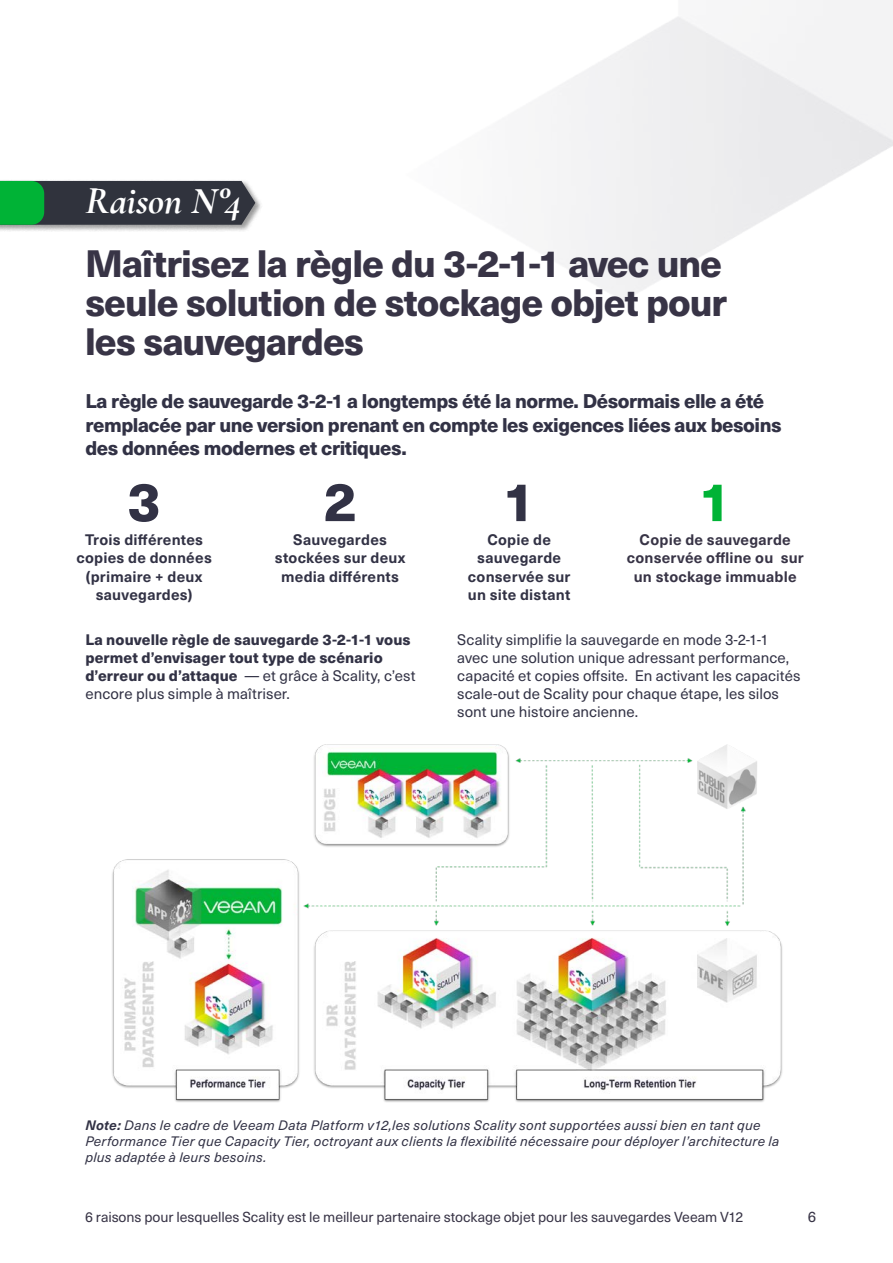
<style>
.page{position:relative;width:893px;height:1263px;background:#fff}
.page>*{position:absolute;margin:0;border:0;box-sizing:border-box;transform-origin:0 0}
.t1{font:800 54px "Neue Haas Unica W1 G";color:#323245}
.t2{font:800 54px "Neue Haas Unica W1 G";color:#00b336}
.t3{font:italic 700 39px "Cormorant Garamond";letter-spacing:-.005em;color:#fff}
.t4{font:800 37.5px/39px "Neue Haas Unica W1 G";letter-spacing:-.025em;color:#383446}
.t5{font:800 19.5px/23.4px "Neue Haas Unica W1 G";letter-spacing:-.025em;color:#323245}
.t6{font:15px/18px "Neue Haas Unica W1 G";color:#323245}
.t7{font:800 15px/18px "Neue Haas Unica W1 G";letter-spacing:.005em;color:#323245}
.t8{font:700 15px/18px "Neue Haas Unica W1 G";letter-spacing:.015em;color:#323245;text-align:center}
.t9{font:700 15px/18px "Neue Haas Unica W1 G";letter-spacing:.015em;color:#383446;text-align:center}
.t10{font:15px "Neue Haas Unica W1 G";color:#383446}
.t11{font:14.25px "Neue Haas Unica W1 G";letter-spacing:-.005em;color:#383446}
.t12{font:italic 13.5px/16.2px "Neue Haas Unica W1 G";letter-spacing:.02em;color:#323245}
.s1{font-weight:400}
.s2{font-weight:700}
</style>
<div class="page">
<div style="left:0;top:179px;width:263px;height:53px;background:#000;opacity:.4"></div>
<svg style="left:0;top:181px;width:255px;height:44px;background:#2c4c40"></svg>
<img style="left:112px;top:744px;width:671px;height:358px">
<h2 class="t3" style="left:85px;top:176px;width:158px">Raison N°4</h2>
<h3 class="t4" style="left:85px;top:242px;width:643px">Maîtrisez la règle du 3-2-1-1 avec une seule solution de stockage objet pour les sauvegardes</h3>
<h3 class="t5" style="left:85px;top:388px;width:698px">La règle de sauvegarde 3-2-1 a longtemps été la norme. Désormais elle a été remplacée par une version prenant en compte les exigences liées aux besoins des données modernes et critiques.</h3>
<h1 class="t1" style="left:127px;top:460px;width:35px">3</h1>
<p class="t8" style="left:76px;top:530px;width:137px">Trois différentes copies de données (primaire + deux sauvegardes)</p>
<p class="t7" style="left:85px;top:629px;width:332px">La nouvelle règle de sauvegarde 3-2-1-1 vous permet d’envisager tout type de scénario d’erreur ou d’attaque <span class="s1">— et grâce à Scality, c’est encore plus simple à maîtriser.</span></p>
<p class="t6" style="left:457px;top:630px;width:345px">Scality simplifie la sauvegarde en mode 3-2-1-1 avec une solution unique adressant performance, capacité et copies offsite. En activant les capacités scale-out de Scality pour chaque étape, les silos sont une histoire ancienne.</p>
<h1 class="t1" style="left:323px;top:460px;width:35px">2</h1>
<p class="t8" style="left:275px;top:530px;width:132px">Sauvegardes stockées sur deux media différents</p>
<h1 class="t1" style="left:502px;top:460px;width:35px">1</h1>
<p class="t8" style="left:468px;top:530px;width:104px">Copie de sauvegarde conservée sur un site distant</p>
<h1 class="t2" style="left:698px;top:460px;width:35px">1</h1>
<p class="t9" style="left:627px;top:530px;width:179px">Copie de sauvegarde conservée offline ou sur un stockage immuable</p>
<p class="t12" style="left:85px;top:1116px;width:695px"><span class="s2">Note:</span> Dans le cadre de Veeam Data Platform v12,les solutions Scality sont supportées aussi bien en tant que<br>Performance Tier que Capacity Tier, octroyant aux clients la flexibilité nécessaire pour déployer l’architecture la plus adaptée à leurs besoins.</p>
<p class="t11" style="left:85px;top:1206px;width:660px">6 raisons pour lesquelles Scality est le meilleur partenaire stockage objet pour les sauvegardes Veeam V12</p>
<p class="t10" style="left:808px;top:1206px;width:10px">6</p>
</div>
